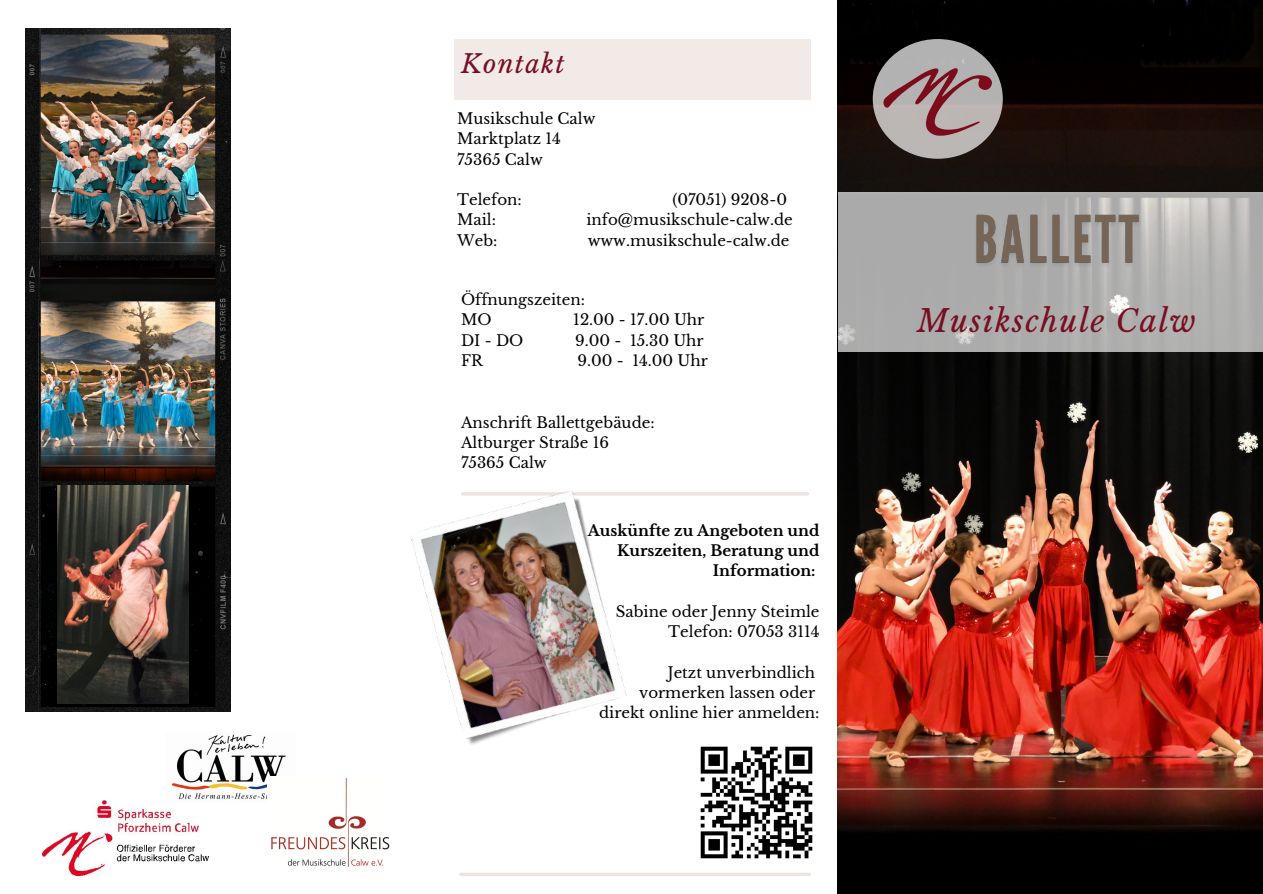
<style>
.page{position:relative;width:1263px;height:894px;background:#fff}
.page>*{position:absolute;margin:0;border:0;box-sizing:border-box;transform-origin:0 0}
.t1{font:italic 30.6px "Libre Baskerville";letter-spacing:.05em;color:#780f22}
.t2{font:italic 25.35px "Libre Baskerville";letter-spacing:.05em;color:#780f22}
.t3{font:15px "Libre Baskerville";color:#000}
.t4{font:700 15px/20.2px "Libre Baskerville";color:#000;text-align:right}
</style>
<div class="page">
<img style="left:42px;top:800px;width:167px;height:75px">
<img style="left:165px;top:734px;width:121px;height:68px">
<img style="left:838px;top:0;width:425px;height:893px">
<div style="left:873px;top:39px;width:130px;height:120px;background:#b2b2b2;border-radius:50%"></div>
<img style="left:863px;top:55px;width:149px;height:104px">
<hr style="left:463px;top:492px;width:344px;height:3px;background:#ede3df">
<hr style="left:461px;top:872px;width:348px;height:3px;background:#ede3df">
<svg style="left:838px;top:192px;width:424px;height:160px;fill:#acacab"></svg>
<img style="left:267px;top:775px;width:123px;height:92px">
<img style="left:700px;top:746px;width:113px;height:113px">
<img style="left:26px;top:29px;width:204px;height:682px">
<div style="left:454px;top:39px;width:357px;height:60px;background:#f1eae7"></div>
<img style="left:410px;top:490px;width:247px;height:255px">
<img style="left:57px;top:485px;width:132px;height:218px">
<img style="left:969px;top:204px;width:178px;height:76px">
<p class="t2" style="left:461px;top:49px;width:105px">Kontakt</p>
<p class="t3" style="left:457px;top:109px;width:140px">Musikschule Calw</p>
<p class="t3" style="left:457px;top:130px;width:105px">Marktplatz 14</p>
<p class="t3" style="left:457px;top:150px;width:87px">75365 Calw</p>
<p class="t3" style="left:457px;top:190px;width:66px">Telefon:</p>
<p class="t3" style="left:672px;top:190px;width:116px">(07051) 9208-0</p>
<p class="t3" style="left:457px;top:211px;width:40px">Mail:</p>
<p class="t3" style="left:586px;top:211px;width:208px">info@musikschule-calw.de</p>
<p class="t3" style="left:457px;top:231px;width:42px">Web:</p>
<p class="t3" style="left:588px;top:231px;width:203px">www.musikschule-calw.de</p>
<p class="t3" style="left:461px;top:290px;width:125px">Öffnungszeiten:</p>
<p class="t3" style="left:461px;top:310px;width:32px">MO</p>
<p class="t3" style="left:573px;top:310px;width:133px">12.00 - 17.00 Uhr</p>
<p class="t3" style="left:461px;top:331px;width:64px">DI - DO</p>
<p class="t3" style="left:575px;top:331px;width:130px">9.00 - 15.30 Uhr</p>
<p class="t3" style="left:461px;top:351px;width:23px">FR</p>
<p class="t3" style="left:578px;top:351px;width:132px">9.00 - 14.00 Uhr</p>
<p class="t3" style="left:461px;top:413px;width:195px">Anschrift Ballettgebäude:</p>
<p class="t3" style="left:461px;top:433px;width:149px">Altburger Straße 16</p>
<p class="t3" style="left:461px;top:453px;width:87px">75365 Calw</p>
<p class="t4" style="left:588px;top:520px;width:233px">Auskünfte zu Angeboten und<br>Kurszeiten, Beratung und<br>Information:</p>
<p class="t3" style="left:616px;top:602px;width:205px">Sabine oder Jenny Steimle</p>
<p class="t3" style="left:668px;top:622px;width:153px">Telefon: 07053 3114</p>
<p class="t3" style="left:668px;top:663px;width:149px">Jetzt unverbindlich</p>
<p class="t3" style="left:639px;top:683px;width:178px">vormerken lassen oder</p>
<p class="t3" style="left:599px;top:703px;width:222px">direkt online hier anmelden:</p>
<p class="t1" style="left:917px;top:302px;width:280px">Musikschule Calw</p>
</div>
